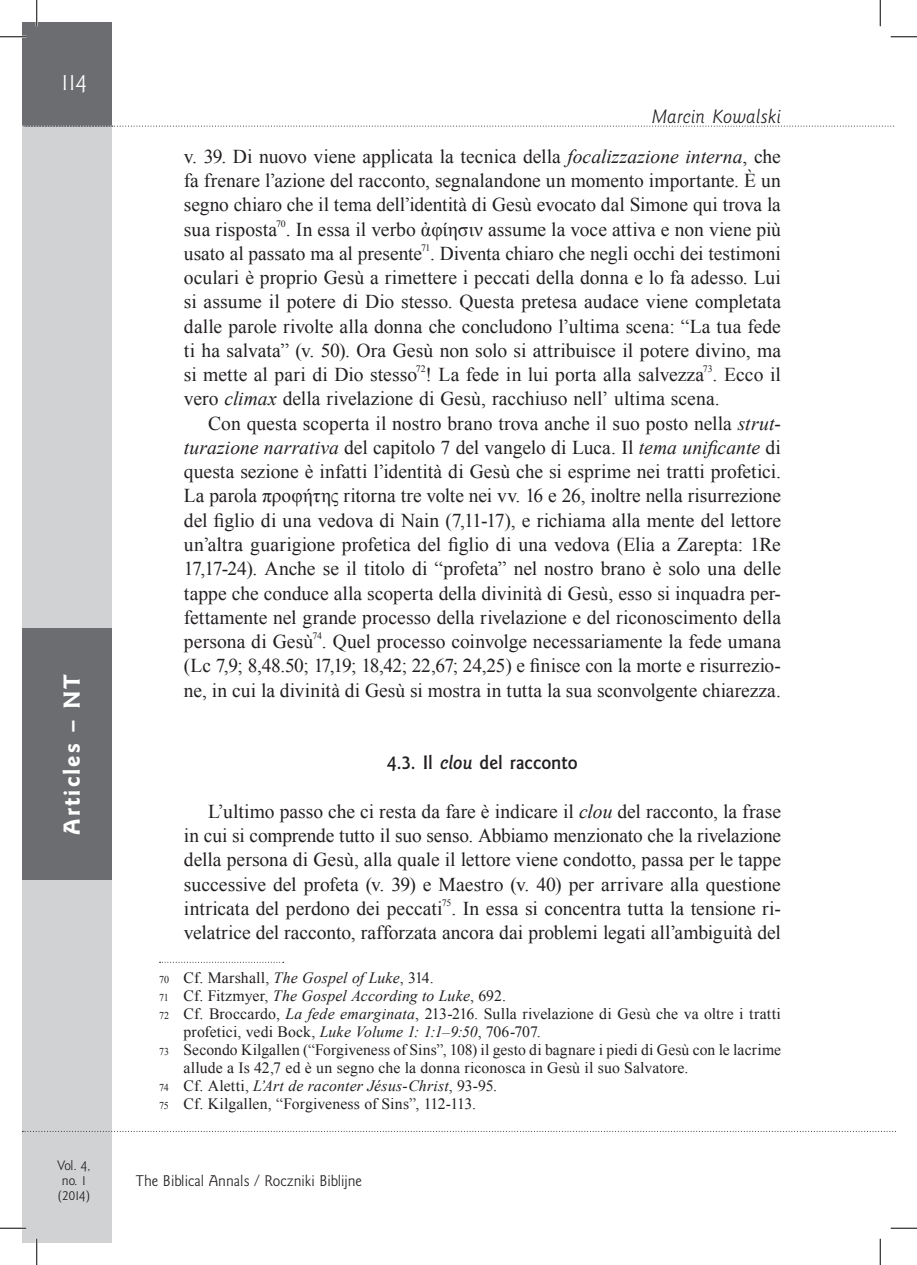
<style>
.page{position:relative;width:917px;height:1265px;background:#fff}
.page>*{position:absolute;margin:0;border:0;box-sizing:border-box;transform-origin:0 0}
.t1{font:21px "Goldy EFN Heavy";letter-spacing:.1em;color:#fff}
.t2{font:21px "Goldy EFN";color:#fff}
.Akapit{font:19.6px/24.3px "Times New Roman";color:#231f20;text-align:justify}
.Tytul_3{font:700 17.5px "Goldy EFN";color:#231f20}
.t3{font:italic 17.5px "Goldy EFN";letter-spacing:.01em;color:#231f20}
.Przypis{font:15.75px/18px "Times New Roman";letter-spacing:.005em;color:#231f20}
.Przypis-2{font:italic 15.75px "Times New Roman";letter-spacing:.01em;color:#231f20}
.t4{font:14px "Goldy EFN";color:#231f20}
.t5{font:12.25px/14.7px "Goldy EFN";color:#231f20;text-align:center}
.Akapit-2{font:9.8px "Times New Roman";letter-spacing:-.01em;color:#231f20}
.s1{font-style:italic}
.s2{font-size:10.5px}
.s3{font-style:normal;font-size:10.5px}
.s4{font-style:normal}
</style>
<div class="page">
<div style="left:22px;top:37px;width:89px;height:1205px;background:#d1d2d4"></div>
<div style="left:22px;top:22px;width:89px;height:104px;background:#6c6d70"></div>
<div style="left:22px;top:628px;width:89px;height:251px;background:#6c6d70"></div>
<svg style="left:160px;top:961px;width:124px;height:1px"></svg>
<svg style="left:22px;top:126px;width:872px;height:1px"></svg>
<hr style="left:0;top:36px;width:26px;height:2px;background:#fff">
<hr style="left:0;top:1226px;width:26px;height:2px;background:#fff">
<hr style="left:36px;top:0;width:2px;height:26px;background:#fff">
<hr style="left:36px;top:1238px;width:2px;height:26px;background:#fff">
<svg style="left:0;top:36px;width:26px;height:1px"></svg>
<svg style="left:891px;top:36px;width:26px;height:1px"></svg>
<svg style="left:0;top:1227px;width:26px;height:1px"></svg>
<svg style="left:891px;top:1227px;width:26px;height:1px"></svg>
<svg style="left:36px;top:0;width:1px;height:26px"></svg>
<svg style="left:36px;top:1238px;width:1px;height:26px"></svg>
<svg style="left:880px;top:0;width:1px;height:26px"></svg>
<svg style="left:880px;top:1238px;width:1px;height:26px"></svg>
<p class="t2" style="left:61px;top:69px;width:27px">114</p>
<p class="t1" style="left:59px;top:834px;width:162px;rotate:-90deg">Articles – NT</p>
<p class="t5" style="left:57px;top:1158px;width:35px">Vol. 4, no. 1 (2014)</p>
<p class="t3" style="left:652px;top:106px;width:131px">Marcin Kowalski</p>
<p class="Akapit" style="left:184px;top:144px;width:599px">v. 39. Di nuovo viene applicata la tecnica della <span class="s1">focalizzazione interna</span>, che fa frenare l’azione del racconto, segnalandone un momento importante. È un segno chiaro che il tema dell’identità di Gesù evocato dal Simone qui trova la sua risposta<sup>70</sup>. In essa il verbo ἀφίησιν assume la voce attiva e non viene più usato al passato ma al presente<sup>71</sup>. Diventa chiaro che negli occhi dei testimoni oculari è proprio Gesù a rimettere i peccati della donna e lo fa adesso. Lui si assume il potere di Dio stesso. Questa pretesa audace viene completata dalle parole rivolte alla donna che concludono l’ultima scena: “La tua fede ti ha salvata” (v. 50). Ora Gesù non solo si attribuisce il potere divino, ma si mette al pari di Dio stesso ! La fede in lui porta alla salvezza . Ecco il</p>
<p class="Akapit-2" style="left:416px;top:362px;width:11px">72</p>
<p class="Akapit-2" style="left:703px;top:362px;width:11px">73</p>
<p class="Akapit" style="left:184px;top:386px;width:537px">vero <span class="s1">climax</span> della rivelazione di Gesù, racchiuso nell’ ultima scena.</p>
<p class="Akapit" style="left:184px;top:410px;width:598px;text-indent:24px">Con questa scoperta il nostro brano trova anche il suo posto nella <span class="s1">strut&shy;turazione narrativa</span> del capitolo 7 del vangelo di Luca. Il <span class="s1">tema unificante</span> di questa sezione è infatti l’identità di Gesù che si esprime nei tratti profetici.<br>La parola προφήτης ritorna tre volte nei vv. 16 e 26, inoltre nella risurrezione del figlio di una vedova di Nain (7,11-17), e richiama alla mente del lettore un’altra guarigione profetica del figlio di una vedova (Elia a Zarepta: 1Re 17,17-24). Anche se il titolo di “profeta” nel nostro brano è solo una delle tappe che conduce alla scoperta della divinità di Gesù, esso si inquadra per&shy;fettamente nel grande processo della rivelazione e del riconoscimento della persona di Gesù . Quel processo coinvolge necessariamente la fede umana</p>
<p class="Akapit-2" style="left:312px;top:629px;width:11px">74</p>
<p class="Akapit" style="left:184px;top:653px;width:598px">(Lc 7,9; 8,48.50; 17,19; 18,42; 22,67; 24,25) e finisce con la morte e risurrezio&shy;ne, in cui la divinità di Gesù si mostra in tutta la sua sconvolgente chiarezza.</p>
<p class="Tytul_3" style="left:387px;top:751px;width:192px">4.3. Il <span class="s1">clou</span> del racconto</p>
<p class="Akapit" style="left:184px;top:798px;width:598px;text-indent:24px">L’ultimo passo che ci resta da fare è indicare il <span class="s1">clou</span> del racconto, la frase in cui si comprende tutto il suo senso. Abbiamo menzionato che la rivelazione della persona di Gesù, alla quale il lettore viene condotto, passa per le tappe successive del profeta (v. 39) e Maestro (v. 40) per arrivare alla questione intricata del perdono dei peccati . In essa si concentra tutta la tensione ri-</p>
<p class="Akapit-2" style="left:442px;top:896px;width:11px">75</p>
<p class="Akapit" style="left:184px;top:919px;width:598px">velatrice del racconto, rafforzata ancora dai problemi legati all’ambiguità del</p>
<p class="Przypis" style="left:159px;top:968px;width:276px"><span class="s2">70</span> Cf. Marshall, <span class="s1">The Gospel of Luke</span>, 314.</p>
<p class="Przypis-2" style="left:159px;top:984px;width:348px"><span class="s3">71</span> <span class="s4">Cf. Fitzmyer,</span> The Gospel According to Luke<span class="s4">, 692.</span></p>
<p class="Przypis" style="left:184px;top:1004px;width:599px;text-indent:-25px"><span class="s2">72</span> Cf. Broccardo, <span class="s1">La fede emarginata</span>, 213-216. Sulla rivelazione di Gesù che va oltre i tratti profetici, vedi Bock, <span class="s1">Luke Volume 1: 1:1–9:50</span>, 706-707.</p>
<p class="Przypis" style="left:184px;top:1040px;width:599px;text-indent:-25px"><span class="s2">73</span> Secondo Kilgallen (“Forgiveness of Sins”, 108) il gesto di bagnare i piedi di Gesù con le lacrime allude a Is 42,7 ed è un segno che la donna riconosca in Gesù il suo Salvatore.</p>
<p class="Przypis-2" style="left:159px;top:1074px;width:340px"><span class="s3">74</span> <span class="s4">Cf. Aletti,</span> L’Art de raconter Jésus-Christ<span class="s4">, 93-95.</span></p>
<p class="Przypis" style="left:159px;top:1094px;width:318px"><span class="s2">75</span> Cf. Kilgallen, “Forgiveness of Sins”, 112-113.</p>
<p class="t4" style="left:136px;top:1171px;width:227px">The Biblical Annals / Roczniki Biblijne</p>
</div>
